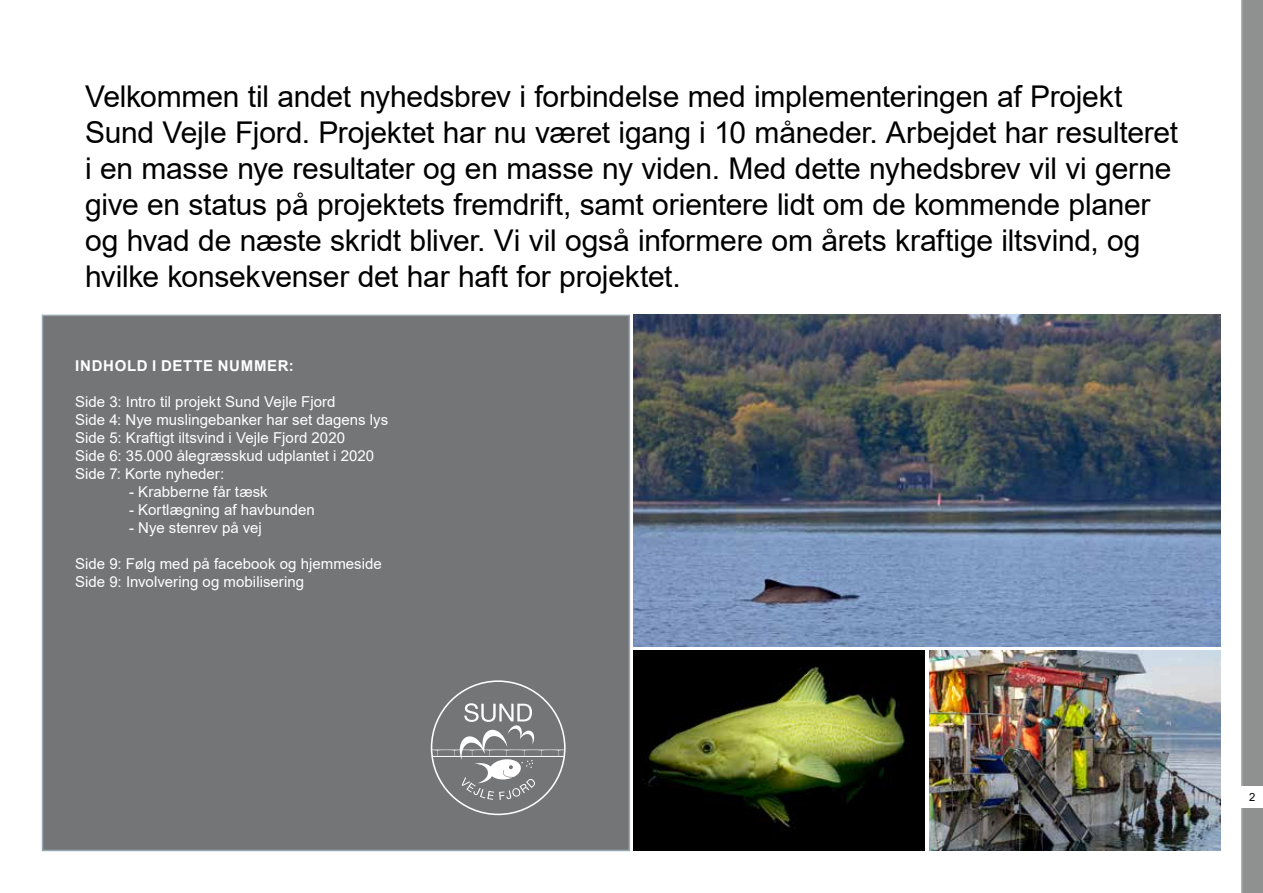
<style>
.page{position:relative;width:1263px;height:893px;background:#fff}
.page>*{position:absolute;margin:0;border:0;box-sizing:border-box;transform-origin:0 0}
.t1{font:30px/36px "Arial";letter-spacing:-.01em;color:#000}
.t2{font:15px/18px "Arial";letter-spacing:.005em;color:#fff}
.t3{font:700 15px "Arial";letter-spacing:.045em;color:#fff}
.t4{font:11.25px "Arial";color:#000}
</style>
<div class="page">
<svg style="left:1241px;top:0;width:22px;height:893px"></svg>
<div style="left:1231px;top:787px;width:32px;height:21px;background:#fff"></div>
<img style="left:929px;top:651px;width:291px;height:199px">
<img style="left:634px;top:651px;width:291px;height:199px">
<div style="left:42px;top:315px;width:588px;height:536px;background:#737577;border:2px solid #97a9b1"></div>
<svg style="left:432px;top:703px;width:133px;height:97px"></svg>
<img style="left:634px;top:315px;width:586px;height:331px">
<p class="t1" style="left:85px;top:78px;width:1094px">Velkommen til andet nyhedsbrev i forbindelse med implementeringen af Projekt Sund Vejle Fjord. Projektet har nu været igang i 10 måneder. Arbejdet har resulteret i en masse nye resultater og en masse ny viden. Med dette nyhedsbrev vil vi gerne give en status på projektets fremdrift, samt orientere lidt om de kommende planer og hvad de næste skridt bliver. Vi vil også informere om årets kraftige iltsvind, og hvilke konsekvenser det har haft for projektet.</p>
<p class="t3" style="left:75px;top:355px;width:220px">INDHOLD I DETTE NUMMER:</p>
<p class="t2" style="left:75px;top:393px;width:315px">Side 3: Intro til projekt Sund Vejle Fjord<br>Side 4: Nye muslingebanker har set dagens lys Side 5: Kraftigt iltsvind i Vejle Fjord 2020<br>Side 6: 35.000 ålegræsskud udplantet i 2020<br>Side 7: Korte nyheder:</p>
<p class="t2" style="left:129px;top:483px;width:140px">- Krabberne får tæsk</p>
<p class="t2" style="left:129px;top:501px;width:187px">- Kortlægning af havbunden</p>
<p class="t2" style="left:129px;top:519px;width:134px">- Nye stenrev på vej</p>
<p class="t2" style="left:75px;top:555px;width:308px">Side 9: Følg med på facebook og hjemmeside<br>Side 9: Involvering og mobilisering</p>
<p class="t4" style="left:1249px;top:790px;width:8px">2</p>
</div>
